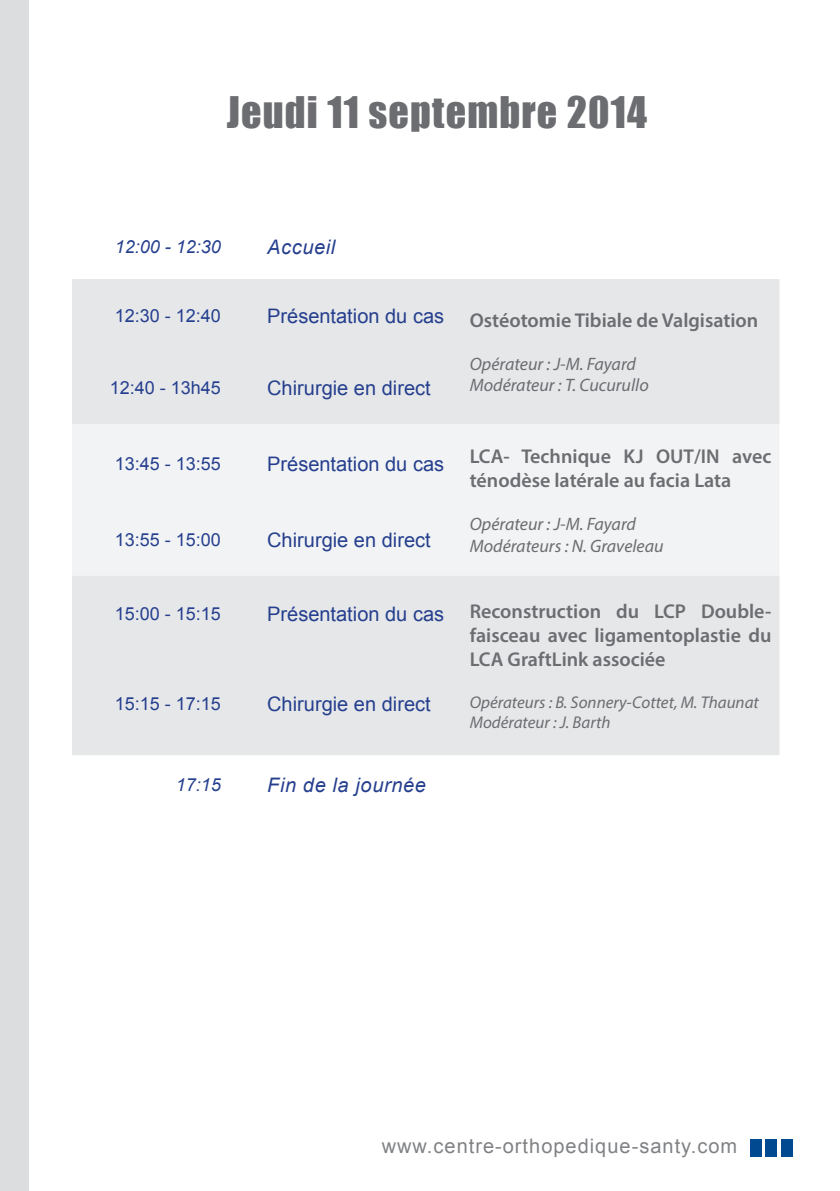
<style>
.page{position:relative;width:840px;height:1191px;background:#fff}
.page>*{position:absolute;margin:0;border:0;box-sizing:border-box;transform-origin:0 0}
.t1{font:40px "Impact";letter-spacing:.03em;color:#6c6d70}
.t2{font:600 20px/24px "Myriad Pro";color:#6c6d70}
.t3{font:20px "Arial";color:#253f8e}
.t4{font:20px "Arial";letter-spacing:.05em;color:#808285}
.t5{font:italic 20px "Arial";letter-spacing:.03em;color:#253f8e}
.t6{font:italic 18px/21.6px "Myriad Pro";color:#6c6d70}
.t7{font:18px "Arial";color:#253f8e}
.t8{font:italic 18px "Arial";color:#253f8e}
.t9{font:italic 17px/20.4px "Myriad Pro";color:#6c6d70}
</style>
<div class="page">
<div style="left:749px;top:1138px;width:12px;height:18px;background:#014990"></div>
<div style="left:765px;top:1138px;width:11px;height:18px;background:#014990"></div>
<div style="left:780px;top:1138px;width:12px;height:18px;background:#014990"></div>
<div style="left:72px;top:279px;width:707px;height:145px;background:#e6e7e9"></div>
<div style="left:72px;top:424px;width:707px;height:151px;background:#f2f3f4"></div>
<div style="left:72px;top:575px;width:707px;height:180px;background:#e6e7e9"></div>
<div style="left:0;top:0;width:29px;height:1191px;background:#dcdddf"></div>
<h1 class="t1" style="left:227px;top:81px;width:422px">Jeudi 11 septembre 2014</h1>
<p class="t8" style="left:115px;top:235px;width:108px">12:00 - 12:30</p>
<p class="t5" style="left:267px;top:234px;width:70px">Accueil</p>
<p class="t7" style="left:115px;top:304px;width:108px">12:30 - 12:40</p>
<p class="t3" style="left:267px;top:302px;width:178px">Présentation du cas</p>
<p class="t2" style="left:469px;top:307px;width:290px">Ostéotomie Tibiale de Valgisation</p>
<p class="t6" style="left:469px;top:353px;width:168px">Opérateur : J-M. Fayard</p>
<p class="t7" style="left:110px;top:376px;width:113px">12:40 - 13h45</p>
<p class="t3" style="left:267px;top:375px;width:165px">Chirurgie en direct</p>
<p class="t6" style="left:469px;top:374px;width:180px">Modérateur : T. Cucurullo</p>
<p class="t7" style="left:115px;top:452px;width:108px">13:45 - 13:55</p>
<p class="t3" style="left:267px;top:451px;width:178px">Présentation du cas</p>
<p class="t2" style="left:469px;top:443px;width:303px">LCA- Technique KJ OUT/IN avec ténodèse latérale au facia Lata</p>
<p class="t6" style="left:469px;top:513px;width:195px">Opérateur : J-M. Fayard<br>Modérateurs : N. Graveleau</p>
<p class="t7" style="left:115px;top:528px;width:108px">13:55 - 15:00</p>
<p class="t3" style="left:267px;top:527px;width:165px">Chirurgie en direct</p>
<p class="t7" style="left:115px;top:602px;width:108px">15:00 - 15:15</p>
<p class="t3" style="left:267px;top:601px;width:178px">Présentation du cas</p>
<p class="t2" style="left:469px;top:598px;width:303px;text-align:justify">Reconstruction du LCP Double&shy;faisceau avec ligamentoplastie du LCA GraftLink associée</p>
<p class="t9" style="left:469px;top:691px;width:290px">Opérateurs : B. Sonnery-Cottet, M. Thaunat<br>Modérateur : J. Barth</p>
<p class="t7" style="left:115px;top:692px;width:108px">15:15 - 17:15</p>
<p class="t3" style="left:267px;top:691px;width:165px">Chirurgie en direct</p>
<p class="t8" style="left:176px;top:773px;width:47px">17:15</p>
<p class="t5" style="left:267px;top:772px;width:160px">Fin de la journée</p>
<p class="t4" style="left:381px;top:1133px;width:357px">www.centre-orthopedique-santy.com</p>
</div>
